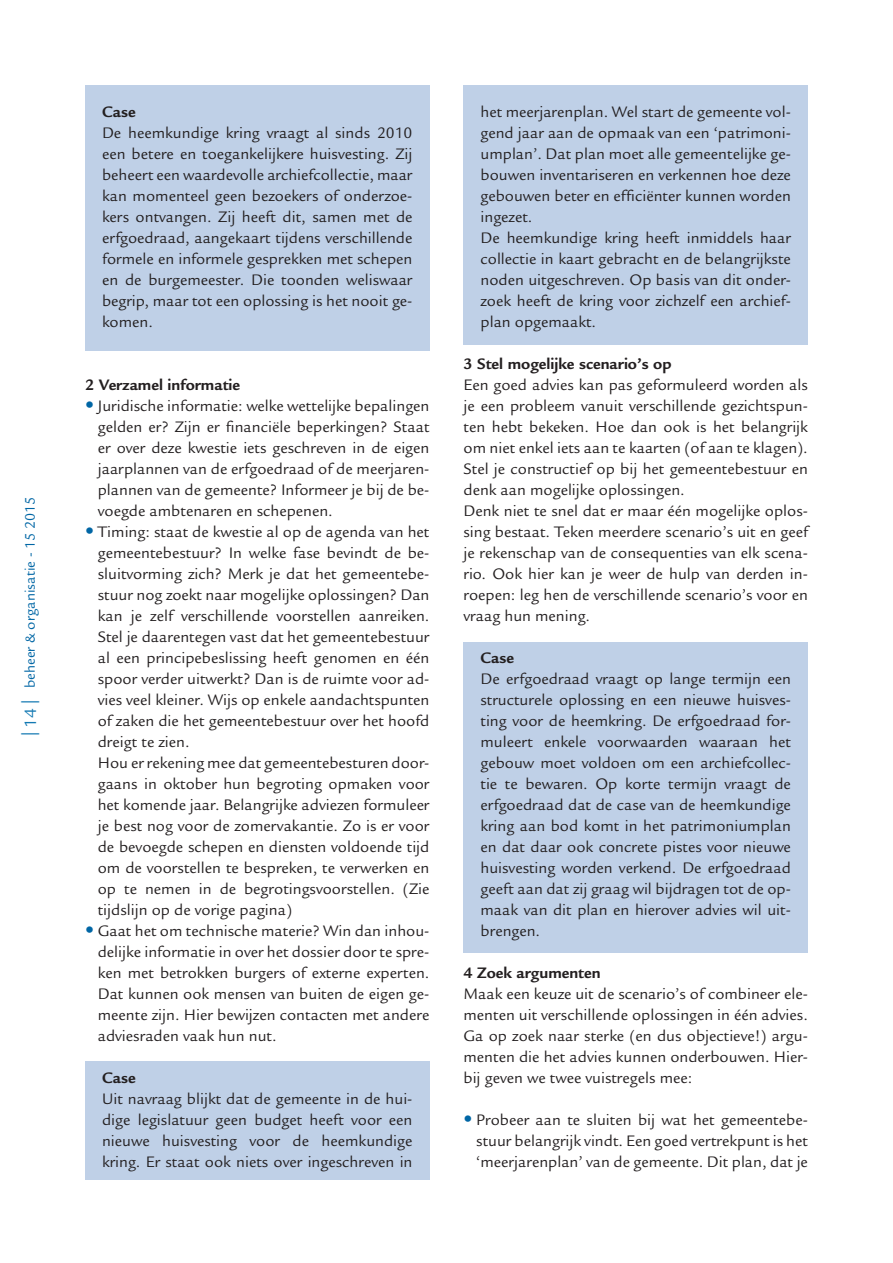
<style>
.page{position:relative;width:893px;height:1263px;background:#fff}
.page>*{position:absolute;margin:0;border:0;box-sizing:border-box;transform-origin:0 0}
.t1{font:16.5px/21px "Legacy Sans Std";color:#231f20;text-align:justify}
.t2{font:700 16.5px "Legacy Sans Std";color:#231f20}
.t3{font:15px "Legacy Sans Std";color:#0066a5}
.s1{font-family:"Myriad Pro";font-size:18px;color:#1379b3}
.s2{font-size:18px;color:#1379b3}
.s3{font-family:"Helvetica Neue LT Std";font-weight:900;font-size:18px;color:#0066a5}
</style>
<div class="page">
<div style="left:463px;top:85px;width:345px;height:259px;background:#bfd0e7"></div>
<div style="left:463px;top:642px;width:345px;height:310px;background:#bfd0e7"></div>
<div style="left:85px;top:85px;width:344px;height:266px;background:#bfd0e7"></div>
<div style="left:85px;top:1061px;width:344px;height:118px;background:#bfd0e7"></div>
<p class="t3" style="left:22px;top:736px;width:240px;rotate:-90deg"><span class="s1">|</span> <span class="s2">14</span> <span class="s1">|</span> beheer &amp; organisatie - 15 2015</p>
<p class="t2" style="left:102px;top:102px;width:35px">Case</p>
<p class="t1" style="left:102px;top:122px;width:312px">De heemkundige kring vraagt al sinds 2010 een betere en toegankelijkere huisvesting. Zij beheert een waardevolle archiefcollectie, maar kan momenteel geen bezoekers of onderzoe&shy;kers ontvangen. Zij heeft dit, samen met de erfgoedraad, aangekaart tijdens verschillende formele en informele gesprekken met schepen en de burgemeester. Die toonden weliswaar begrip, maar tot een oplossing is het nooit ge&shy;komen.</p>
<p class="t2" style="left:85px;top:375px;width:157px">2 Verzamel informatie</p>
<p class="t1" style="left:98px;top:395px;width:333px;text-indent:-13px"><span class="s3">•</span> Juridische informatie: welke wettelijke bepalingen gelden er? Zijn er financiële beperkingen? Staat er over deze kwestie iets geschreven in de eigen jaarplannen van de erfgoedraad of de meerjaren&shy;plannen van de gemeente? Informeer je bij de be&shy;voegde ambtenaren en schepenen.</p>
<p class="t1" style="left:98px;top:521px;width:333px;text-align:left;text-indent:-13px"><span class="s3">•</span> Timing: staat de kwestie al op de agenda van het gemeentebestuur? In welke fase bevindt de be&shy;sluitvorming zich? Merk je dat het gemeentebe&shy;stuur nog zoekt naar mogelijke oplossingen? Dan kan je zelf verschillende voorstellen aanreiken.<br>Stel je daarentegen vast dat het gemeentebestuur al een principebeslissing heeft genomen en één spoor verder uitwerkt? Dan is de ruimte voor ad&shy;vies veel kleiner. Wijs op enkele aandachtspunten of zaken die het gemeentebestuur over het hoofd dreigt te zien.<br>Hou er rekening mee dat gemeentebesturen door&shy;gaans in oktober hun begroting opmaken voor het komende jaar. Belangrijke adviezen formuleer je best nog voor de zomervakantie. Zo is er voor de bevoegde schepen en diensten voldoende tijd om de voorstellen te bespreken, te verwerken en op te nemen in de begrotingsvoorstellen. (Zie tijdslijn op de vorige pagina)</p>
<p class="t1" style="left:98px;top:920px;width:333px;text-indent:-13px"><span class="s3">•</span> Gaat het om technische materie? Win dan inhou&shy;delijke informatie in over het dossier door te spre&shy;ken met betrokken burgers of externe experten.<br>Dat kunnen ook mensen van buiten de eigen ge&shy;meente zijn. Hier bewijzen contacten met andere adviesraden vaak hun nut.</p>
<p class="t2" style="left:102px;top:1068px;width:35px">Case</p>
<p class="t1" style="left:102px;top:1088px;width:312px">Uit navraag blijkt dat de gemeente in de hui&shy;dige legislatuur geen budget heeft voor een nieuwe huisvesting voor de heemkundige kring. Er staat ook niets over ingeschreven in</p>
<p class="t1" style="left:480px;top:102px;width:312px;text-align:left">het meerjarenplan. Wel start de gemeente vol&shy;gend jaar aan de opmaak van een ‘patrimoni&shy;umplan’. Dat plan moet alle gemeentelijke ge&shy;bouwen inventariseren en verkennen hoe deze gebouwen beter en efficiënter kunnen worden ingezet.<br>De heemkundige kring heeft inmiddels haar collectie in kaart gebracht en de belangrijkste noden uitgeschreven. Op basis van dit onder&shy;zoek heeft de kring voor zichzelf een archief&shy;plan opgemaakt.</p>
<p class="t2" style="left:463px;top:354px;width:210px">3 Stel mogelijke scenario’s op</p>
<p class="t1" style="left:463px;top:375px;width:346px;text-align:left">Een goed advies kan pas geformuleerd worden als je een probleem vanuit verschillende gezichtspun&shy;ten hebt bekeken. Hoe dan ook is het belangrijk om niet enkel iets aan te kaarten (of aan te klagen).<br>Stel je constructief op bij het gemeentebestuur en denk aan mogelijke oplossingen.<br>Denk niet te snel dat er maar één mogelijke oplos&shy;sing bestaat. Teken meerdere scenario’s uit en geef je rekenschap van de consequenties van elk scena&shy;rio. Ook hier kan je weer de hulp van derden in&shy;roepen: leg hen de verschillende scenario’s voor en vraag hun mening.</p>
<p class="t2" style="left:480px;top:648px;width:35px">Case</p>
<p class="t1" style="left:480px;top:669px;width:312px">De erfgoedraad vraagt op lange termijn een structurele oplossing en een nieuwe huisves&shy;ting voor de heemkring. De erfgoedraad for&shy;muleert enkele voorwaarden waaraan het gebouw moet voldoen om een archiefcollec&shy;tie te bewaren. Op korte termijn vraagt de erfgoedraad dat de case van de heemkundige kring aan bod komt in het patrimoniumplan en dat daar ook concrete pistes voor nieuwe huisvesting worden verkend. De erfgoedraad geeft aan dat zij graag wil bijdragen tot de op&shy;maak van dit plan en hierover advies wil uit&shy;brengen.</p>
<p class="t2" style="left:463px;top:963px;width:139px">4 Zoek argumenten</p>
<p class="t1" style="left:463px;top:984px;width:346px">Maak een keuze uit de scenario’s of combineer ele&shy;menten uit verschillende oplossingen in één advies.<br>Ga op zoek naar sterke (en dus objectieve!) argu&shy;menten die het advies kunnen onderbouwen. Hier&shy;bij geven we twee vuistregels mee:</p>
<p class="t1" style="left:476px;top:1109px;width:333px;text-indent:-13px"><span class="s3">•</span> Probeer aan te sluiten bij wat het gemeentebe&shy;stuur belangrijk vindt. Een goed vertrekpunt is het ‘meerjarenplan’ van de gemeente. Dit plan, dat je</p>
</div>
